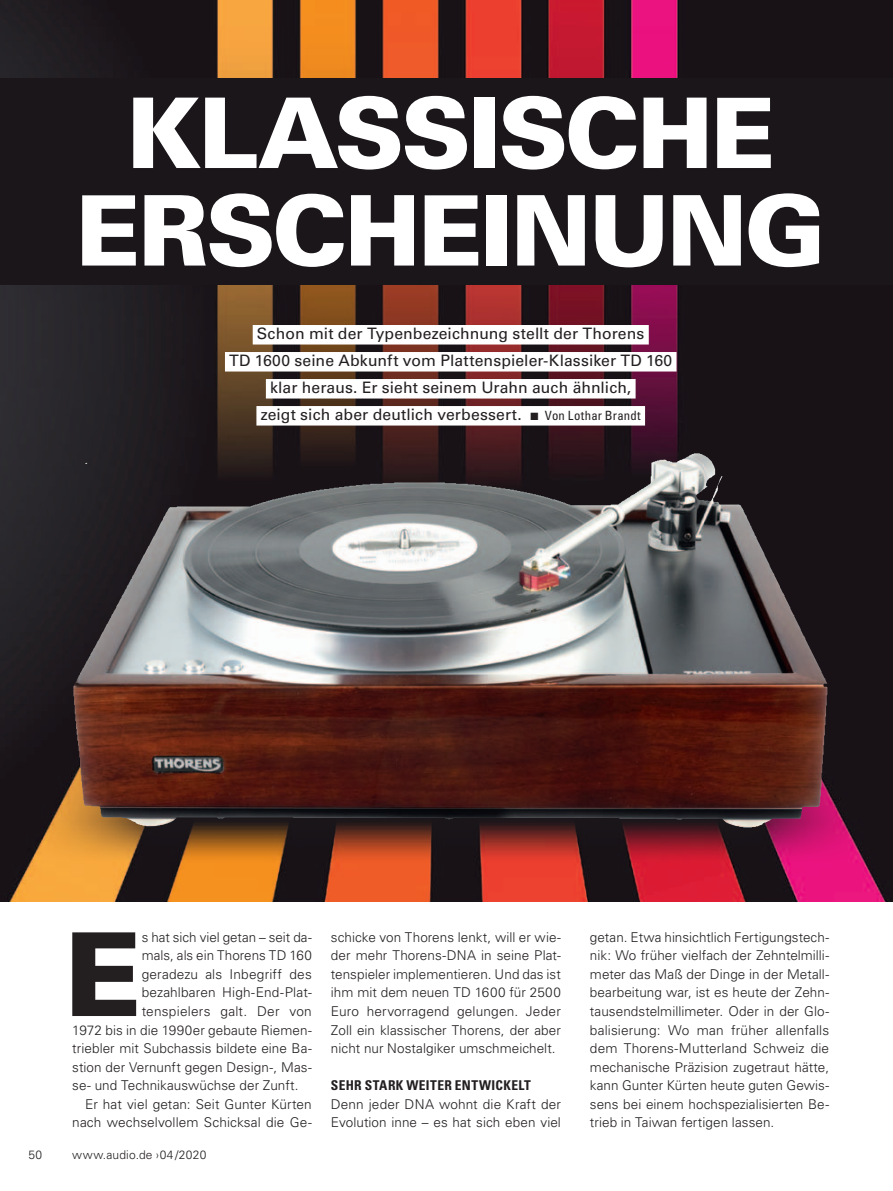
<style>
.page{position:relative;width:893px;height:1191px;background:#fff}
.page>*{position:absolute;margin:0;border:0;box-sizing:border-box;transform-origin:0 0}
._03_Lauftext_Initial{font:900 116.1px "Univers LT Std";color:#231f20}
._03_Headline_schmal{font:900 97.5px "Univers LT Std";letter-spacing:-.03em;color:#fff}
._03_Vorspann_mit_Bal{font:15.75px "Univers LT Std";letter-spacing:.005em;color:#231f20}
._03_Lauftext_ohne_Ei{font:300 13.5px/18.6px "Univers LT Std";letter-spacing:.005em;color:#231f20}
._03_Lauftext{font:300 13.5px/18.6px "Univers LT Std";letter-spacing:.005em;color:#231f20;text-align:right}
._03_Lauftext_Initial-2{font:300 13.5px "Univers LT Std";letter-spacing:.005em;color:#231f20}
.Zwischentitel_Bold_C{font:700 condensed 13.5px "Univers LT Std";letter-spacing:.025em;color:#231f20}
._01_Audio-Heftnummer{font:300 12px "Univers LT Std";letter-spacing:.015em;color:#231f20}
._01_Pagina{font:300 12px "Univers LT Std";color:#231f20}
.s1{font-stretch:condensed;font-size:12.75px}
</style>
<div class="page">
<img style="left:0;top:0;width:893px;height:901px">
<img style="left:0;top:526px;width:893px;height:339px">
<img style="left:514px;top:453px;width:180px;height:52px">
<div style="left:0;top:78px;width:893px;height:207px;background:#1a161a"></div>
<div style="left:253px;top:325px;width:396px;height:19px;background:#fff"></div>
<div style="left:225px;top:352px;width:451px;height:19px;background:#fff"></div>
<div style="left:266px;top:379px;width:370px;height:19px;background:#fff"></div>
<div style="left:256px;top:406px;width:389px;height:19px;background:#fff"></div>
<p class="_03_Headline_schmal" style="left:126px;top:72px;width:651px">KLASSISCHE</p>
<p class="_03_Headline_schmal" style="left:75px;top:169px;width:752px">ERSCHEINUNG</p>
<p class="_03_Vorspann_mit_Bal" style="left:257px;top:324px;width:389px">Schon mit der Typenbezeichnung stellt der Thorens</p>
<p class="_03_Vorspann_mit_Bal" style="left:229px;top:351px;width:445px">TD 1600 seine Abkunft vom Plattenspieler-Klassiker TD 160</p>
<p class="_03_Vorspann_mit_Bal" style="left:270px;top:378px;width:363px">klar heraus. Er sieht seinem Urahn auch ähnlich,</p>
<p class="_03_Vorspann_mit_Bal" style="left:261px;top:405px;width:382px">zeigt sich aber deutlich verbessert. ■ <span class="s1">Von Lothar Brandt</span></p>
<p class="_03_Lauftext_Initial" style="left:64px;top:901px;width:79px">E</p>
<p class="_03_Lauftext_Initial-2" style="left:142px;top:929px;width:172px">s hat sich viel getan – seit da-</p>
<p class="_03_Lauftext_Initial-2" style="left:142px;top:947px;width:172px">mals, als ein Thorens TD 160</p>
<p class="_03_Lauftext_Initial-2" style="left:142px;top:966px;width:172px">geradezu als Inbegriff des</p>
<p class="_03_Lauftext_Initial-2" style="left:142px;top:984px;width:172px">bezahlbaren High-End-Plat-</p>
<p class="_03_Lauftext_Initial-2" style="left:142px;top:1003px;width:172px">tenspielers galt. Der von</p>
<p class="_03_Lauftext_Initial-2" style="left:72px;top:1021px;width:241px">1972 bis in die 1990er gebaute Riemen-</p>
<p class="_03_Lauftext_Initial-2" style="left:72px;top:1040px;width:241px">triebler mit Subchassis bildete eine Ba-</p>
<p class="_03_Lauftext_Initial-2" style="left:72px;top:1058px;width:241px">stion der Vernunft gegen Design-, Mas-</p>
<p class="_03_Lauftext_Initial-2" style="left:72px;top:1077px;width:228px">se- und Technikauswüchse der Zunft.</p>
<p class="_03_Lauftext" style="left:72px;top:1094px;width:241px">Er hat viel getan: Seit Gunter Kürten nach wechselvollem Schicksal die Ge-</p>
<p class="_01_Pagina" style="left:28px;top:1147px;width:15px">50</p>
<p class="_01_Audio-Heftnummer" style="left:72px;top:1147px;width:136px">www.audio.de ›04/2020</p>
<p class="_03_Lauftext" style="left:331px;top:927px;width:231px;text-align:justify">schicke von Thorens lenkt, will er wie&shy;der mehr Thorens-DNA in seine Plat&shy;tenspieler implementieren. Und das ist ihm mit dem neuen TD 1600 für 2500<br>Euro hervorragend gelungen. Jeder Zoll ein klassischer Thorens, der aber nicht nur Nostalgiker umschmeichelt.</p>
<p class="Zwischentitel_Bold_C" style="left:331px;top:1077px;width:202px">SEHR STARK WEITER ENTWICKELT</p>
<p class="_03_Lauftext_ohne_Ei" style="left:331px;top:1094px;width:231px">Denn jeder DNA wohnt die Kraft der<br>Evolution inne – es hat sich eben viel</p>
<p class="_03_Lauftext_ohne_Ei" style="left:590px;top:927px;width:241px;text-align:justify">getan. Etwa hinsichtlich Fertigungstech&shy;nik: Wo früher vielfach der Zehntelmilli&shy;meter das Maß der Dinge in der Metall&shy;bearbeitung war, ist es heute der Zehn&shy;tausendstelmillimeter. Oder in der Glo&shy;balisierung: Wo man früher allenfalls dem Thorens-Mutterland Schweiz die mechanische Präzision zugetraut hätte, kann Gunter Kürten heute guten Gewis&shy;sens bei einem hochspezialisierten Be&shy;trieb in Taiwan fertigen lassen.</p>
</div>
